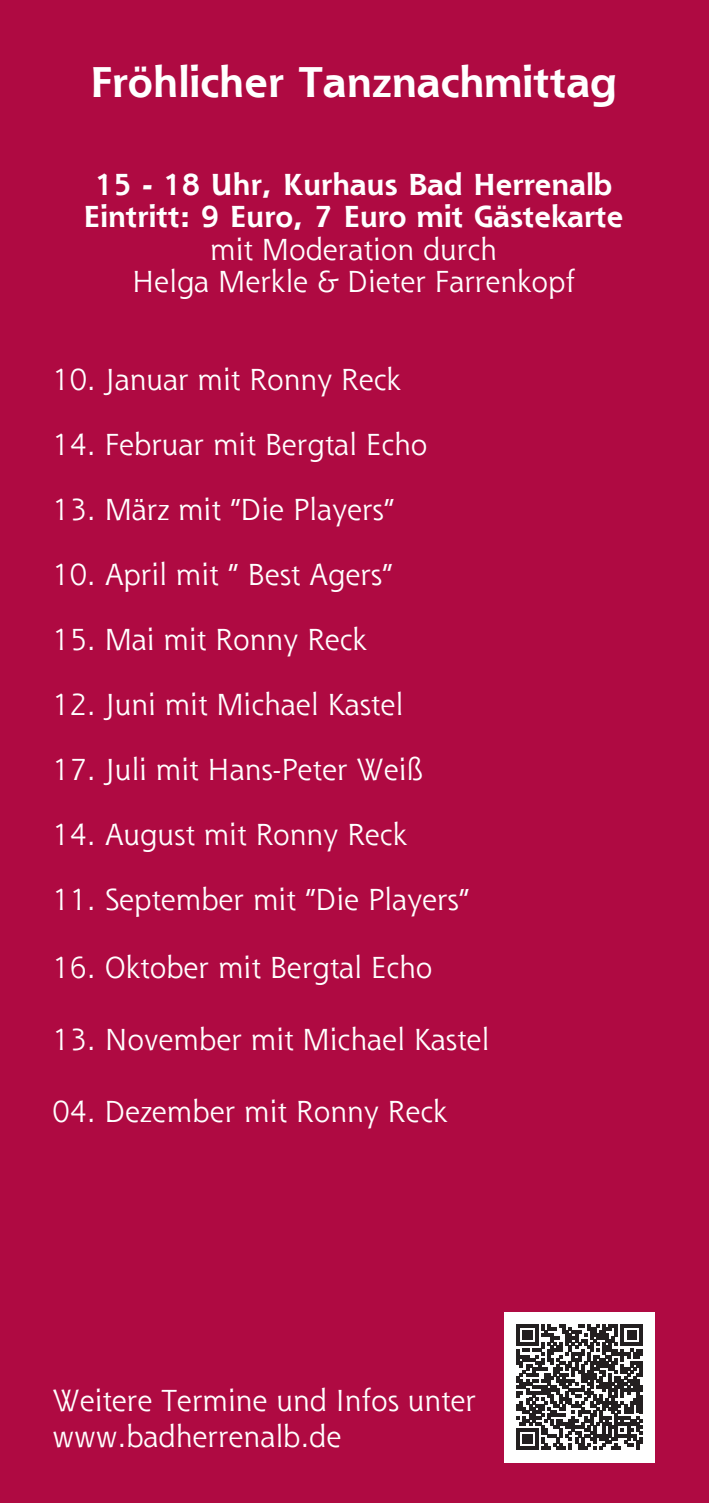
<style>
.page{position:relative;width:709px;height:1503px;background:#fff}
.page>*{position:absolute;margin:0;border:0;box-sizing:border-box;transform-origin:0 0}
.t1{font:700 42.5px "Shannon ATT";color:#fff}
.t2{font:30px/32.5px "Shannon ATT";color:#fff;text-align:center}
.t3{font:700 30px/32.5px "Shannon ATT";color:#fff;text-align:center}
</style>
<div class="page">
<div style="left:0;top:0;width:709px;height:1502px;background:#af0a42"></div>
<div style="left:504px;top:1312px;width:150px;height:150px;background:#fff"></div>
<svg style="left:517px;top:1324px;width:125px;height:125px"></svg>
<h1 class="t1" style="left:90px;top:57px;width:528px">Fröhlicher Tanznachmittag</h1>
<p class="t3" style="left:84px;top:168px;width:541px">15 - 18 Uhr, Kurhaus Bad Herrenalb<br>Eintritt: 9 Euro, 7 Euro mit Gästekarte</p>
<p class="t2" style="left:132px;top:233px;width:444px">mit Moderation durch<br>Helga Merkle &amp; Dieter Farrenkopf</p>
<p class="t2" style="left:52px;top:363px;width:350px">10. Januar mit Ronny Reck</p>
<p class="t2" style="left:52px;top:428px;width:376px">14. Februar mit Bergtal Echo</p>
<p class="t2" style="left:52px;top:493px;width:344px">13. März mit “Die Players”</p>
<p class="t2" style="left:52px;top:558px;width:342px">10. April mit “ Best Agers”</p>
<p class="t2" style="left:52px;top:623px;width:316px">15. Mai mit Ronny Reck</p>
<p class="t2" style="left:52px;top:688px;width:352px">12. Juni mit Michael Kastel</p>
<p class="t2" style="left:52px;top:753px;width:371px">17. Juli mit Hans-Peter Weiß</p>
<p class="t2" style="left:52px;top:818px;width:356px">14. August mit Ronny Reck</p>
<p class="t2" style="left:52px;top:883px;width:419px">11. September mit “Die Players”</p>
<p class="t2" style="left:52px;top:951px;width:382px">16. Oktober mit Bergtal Echo</p>
<p class="t2" style="left:52px;top:1023px;width:438px">13. November mit Michael Kastel</p>
<p class="t2" style="left:52px;top:1095px;width:397px">04. Dezember mit Ronny Reck</p>
<p class="t2" style="left:52px;top:1381px;width:425px;line-height:36px;text-align:left">Weitere Termine und Infos unter www.badherrenalb.de</p>
</div>
